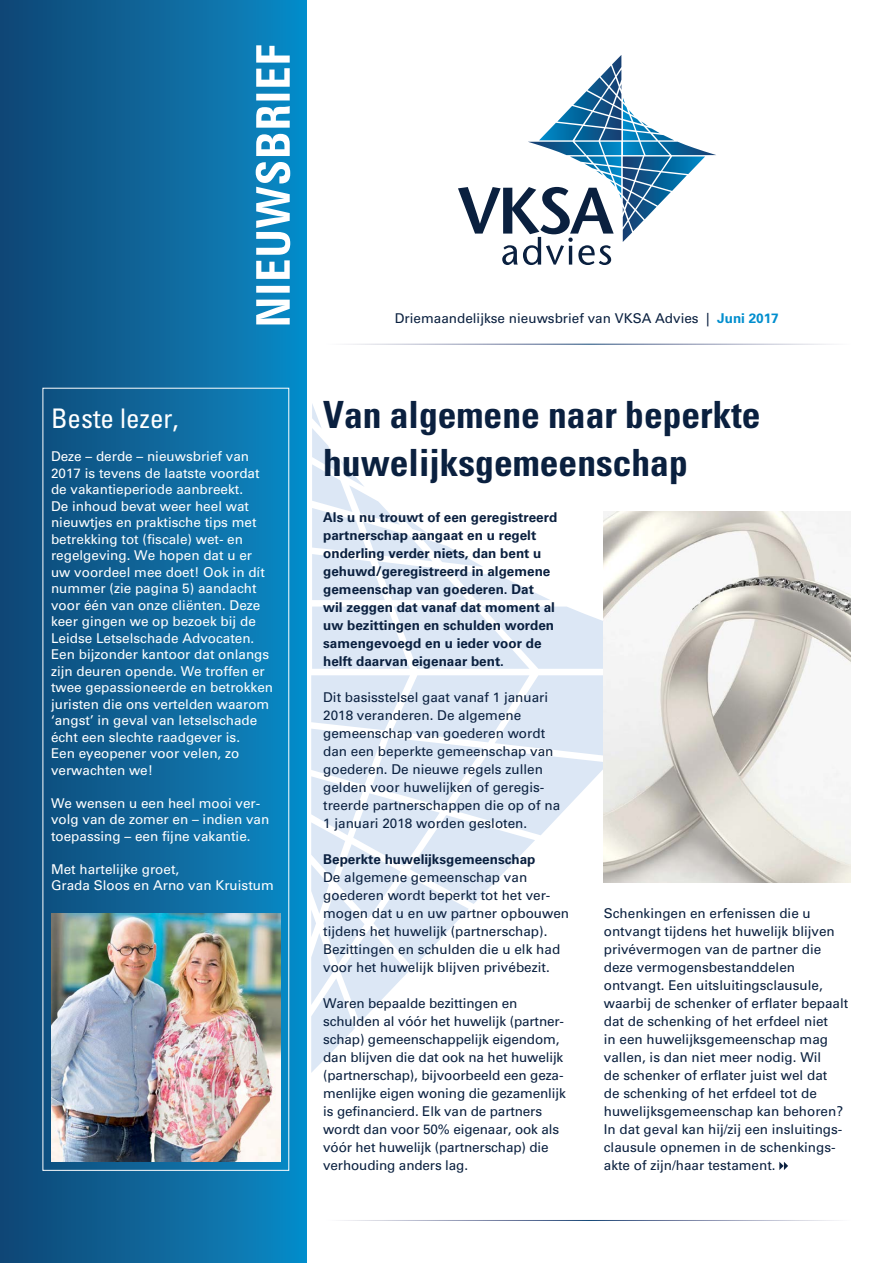
<style>
.page{position:relative;width:893px;height:1263px;background:#fff}
.page>*{position:absolute;margin:0;border:0;box-sizing:border-box;transform-origin:0 0}
.t1{font:700 condensed 37.5px/48px "Univers LT Std";color:#0a203f}
.t2{font:condensed 27px "Univers LT Std";color:#fff}
.t3{font:13.5px/18px "Univers LT Std";color:#0a203f}
.t4{font:13.5px/16.5px "Univers LT Std";color:#fff}
.t5{font:700 13.5px/18px "Univers LT Std";color:#0a203f}
.s1{font-weight:700;color:#008ece}
</style>
<div class="page">
<div style="left:0;top:0;width:306px;height:1263px;background:linear-gradient(to right,#114673,#0e8bc6)"></div>
<svg style="left:311px;top:404px;width:436px;height:669px"></svg>
<img style="left:51px;top:914px;width:230px;height:247px">
<svg style="left:256px;top:45px;width:34px;height:279px"></svg>
<svg style="left:458px;top:55px;width:258px;height:210px"></svg>
<svg style="left:779px;top:1162px;width:9px;height:8px"></svg>
<img style="left:604px;top:511px;width:246px;height:371px">
<h2 class="t2" style="left:51px;top:402px;width:129px">Beste lezer,</h2>
<p class="t4" style="left:51px;top:448px;width:224px">Deze – derde – nieuwsbrief van<br>2017 is tevens de laatste voordat de vakantieperiode aanbreekt.<br>De inhoud bevat weer heel wat nieuwtjes en praktische tips met betrekking tot (fiscale) wet- en regelgeving. We hopen dat u er uw voordeel mee doet! Ook in dít nummer (zie pagina 5) aandacht voor één van onze cliënten. Deze keer gingen we op bezoek bij de<br>Leidse Letselschade Advocaten.<br>Een bijzonder kantoor dat onlangs zijn deuren opende. We troffen er twee gepassioneerde en betrokken juristen die ons vertelden waarom ‘angst’ in geval van letselschade écht een slechte raadgever is.<br>Een eyeopener voor velen, zo verwachten we!</p>
<p class="t4" style="left:51px;top:795px;width:220px">We wensen u een heel mooi ver&shy;volg van de zomer en – indien van toepassing – een fijne vakantie.</p>
<p class="t4" style="left:51px;top:861px;width:224px">Met hartelijke groet,<br>Grada Sloos en Arno van Kruistum</p>
<p class="t3" style="left:395px;top:309px;width:385px">Driemaandelijkse nieuwsbrief van VKSA Advies | <span class="s1">Juni 2017</span></p>
<h1 class="t1" style="left:323px;top:390px;width:439px">Van algemene naar beperkte huwelijksgemeenschap</h1>
<p class="t5" style="left:323px;top:508px;width:236px">Als u nu trouwt of een geregistreerd partnerschap aangaat en u regelt onderling verder niets, dan bent u gehuwd/geregistreerd in algemene gemeenschap van goederen. Dat<br>wil zeggen dat vanaf dat moment al uw bezittingen en schulden worden samengevoegd en u ieder voor de helft daarvan eigenaar bent.</p>
<p class="t3" style="left:323px;top:688px;width:239px">Dit basisstelsel gaat vanaf 1 januari 2018 veranderen. De algemene gemeenschap van goederen wordt dan een beperkte gemeenschap van goederen. De nieuwe regels zullen gelden voor huwelijken of geregis&shy;treerde partnerschappen die op of na 1 januari 2018 worden gesloten.</p>
<p class="t5" style="left:323px;top:850px;width:214px">Beperkte huwelijksgemeenschap</p>
<p class="t3" style="left:323px;top:868px;width:248px">De algemene gemeenschap van goederen wordt beperkt tot het ver&shy;mogen dat u en uw partner opbouwen tijdens het huwelijk (partnerschap).<br>Bezittingen en schulden die u elk had voor het huwelijk blijven privébezit.</p>
<p class="t3" style="left:323px;top:994px;width:244px">Waren bepaalde bezittingen en schulden al vóór het huwelijk (partner&shy;schap) gemeenschappelijk eigendom, dan blijven die dat ook na het huwelijk (partnerschap), bijvoorbeeld een geza&shy;menlijke eigen woning die gezamenlijk is gefinancierd. Elk van de partners wordt dan voor 50% eigenaar, ook als vóór het huwelijk (partnerschap) die verhouding anders lag.</p>
<p class="t3" style="left:604px;top:904px;width:246px">Schenkingen en erfenissen die u ontvangt tijdens het huwelijk blijven privévermogen van de partner die deze vermogensbestanddelen ontvangt. Een uitsluitingsclausule, waarbij de schenker of erflater bepaalt dat de schenking of het erfdeel niet<br>in een huwelijksgemeenschap mag vallen, is dan niet meer nodig. Wil<br>de schenker of erflater juist wel dat<br>de schenking of het erfdeel tot de huwelijksgemeenschap kan behoren?<br>In dat geval kan hij/zij een insluitings&shy;clausule opnemen in de schenkings&shy;akte of zijn/haar testament.</p>
</div>
